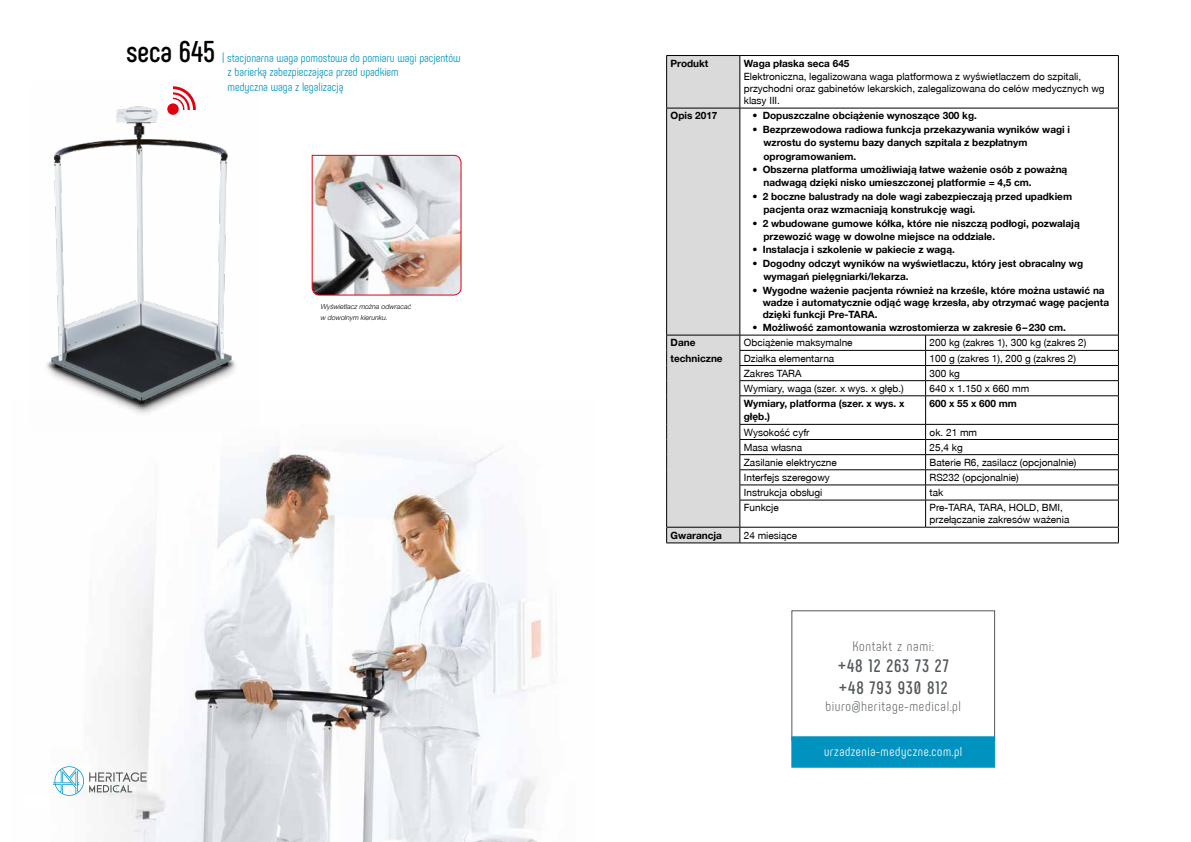
<style>
.page{position:relative;width:1191px;height:842px;background:#fff}
.page>*{position:absolute;margin:0;border:0;box-sizing:border-box;transform-origin:0 0}
.t1{font:700 30px "Phenomena";color:#000}
.t2{font:700 18px/21.6px "Phenomena";letter-spacing:.05em;color:#51575a}
.t3{font:300 14px "Phenomena";letter-spacing:.05em;color:#51575a}
.t4{font:13px "Phenomena";letter-spacing:.05em;color:#fff}
.t5{font:12px/14.4px "Phenomena";color:#0095bf}
.t6{font:700 10px/13.4px "secaglobal";color:#000}
.t7{font:10px/12px "secaglobal";color:#000}
.t8{font:italic 300 7px/11px "secaglobal";color:#000}
</style>
<div class="page">
<img style="left:103px;top:446px;width:439px;height:396px">
<img style="left:46px;top:106px;width:190px;height:308px">
<div style="left:167px;top:103px;width:12px;height:12px;background:#e3000f;border-radius:50%"></div>
<svg style="left:173px;top:86px;width:23px;height:23px"></svg>
<img style="left:312px;top:155px;width:149px;height:141px">
<svg style="left:666px;top:55px;width:453px;height:489px"></svg>
<div style="left:791px;top:610px;width:204px;height:131px;border:1px solid #51575a"></div>
<div style="left:791px;top:736px;width:204px;height:31px;background:#0093bf;border:1px solid #0095bf"></div>
<svg style="left:53px;top:766px;width:94px;height:30px"></svg>
<h1 class="t1" style="left:126px;top:33px;width:91px">seca 645</h1>
<p class="t5" style="left:228px;top:50px;width:235px;text-indent:-5px">| stacjonarna waga pomostowa do pomiaru wagi pacjentów z barierką zabezpieczająca przed upadkiem<br>medyczna waga z legalizacją</p>
<p class="t8" style="left:321px;top:301px;width:92px">Wyświetlacz można odwracać w dowolnym kierunku.</p>
<p class="t6" style="left:670px;top:57px;width:39px">Produkt</p>
<p class="t6" style="left:744px;top:57px;width:107px">Waga płaska seca 645</p>
<p class="t7" style="left:744px;top:71px;width:362px">Elektroniczna, legalizowana waga platformowa z wyświetlaczem do szpitali, przychodni oraz gabinetów lekarskich, zalegalizowana do celów medycznych wg klasy III.</p>
<p class="t6" style="left:670px;top:109px;width:48px">Opis 2017</p>
<p class="t6" style="left:752px;top:109px;width:226px">• Dopuszczalne obciążenie wynoszące 300 kg.</p>
<p class="t6" style="left:763px;top:122px;width:308px;text-indent:-11px">• Bezprzewodowa radiowa funkcja przekazywania wyników wagi i wzrostu do systemu bazy danych szpitala z bezpłatnym oprogramowaniem.</p>
<p class="t6" style="left:763px;top:163px;width:305px;text-indent:-11px">• Obszerna platforma umożliwiają łatwe ważenie osób z poważną nadwagą dzięki nisko umieszczonej platformie = 4,5 cm.</p>
<p class="t6" style="left:763px;top:190px;width:310px;text-indent:-11px">• 2 boczne balustrady na dole wagi zabezpieczają przed upadkiem pacjenta oraz wzmacniają konstrukcję wagi.</p>
<p class="t6" style="left:763px;top:216px;width:318px;text-indent:-11px">• 2 wbudowane gumowe kółka, które nie niszczą podłogi, pozwalają przewozić wagę w dowolne miejsce na oddziale.</p>
<p class="t6" style="left:752px;top:243px;width:204px">• Instalacja i szkolenie w pakiecie z wagą.</p>
<p class="t6" style="left:763px;top:257px;width:321px;text-indent:-11px">• Dogodny odczyt wyników na wyświetlaczu, który jest obracalny wg wymagań pielęgniarki/lekarza.</p>
<p class="t6" style="left:762px;top:284px;width:348px;line-height:12px;text-indent:-10px">• Wygodne ważenie pacjenta również na krześle, które można ustawić na wadze i automatycznie odjąć wagę krzesła, aby otrzymać wagę pacjenta dzięki funkcji Pre-TARA.</p>
<p class="t6" style="left:752px;top:321px;width:315px">• Możliwość zamontowania wzrostomierza w zakresie 6 – 230 cm.</p>
<p class="t6" style="left:670px;top:336px;width:26px">Dane</p>
<p class="t7" style="left:744px;top:337px;width:110px">Obciążenie maksymalne</p>
<p class="t7" style="left:929px;top:337px;width:158px">200 kg (zakres 1), 300 kg (zakres 2)</p>
<p class="t6" style="left:670px;top:351px;width:54px">techniczne</p>
<p class="t7" style="left:744px;top:352px;width:92px">Działka elementarna</p>
<p class="t7" style="left:929px;top:352px;width:148px">100 g (zakres 1), 200 g (zakres 2)</p>
<p class="t7" style="left:744px;top:367px;width:59px">Zakres TARA</p>
<p class="t7" style="left:929px;top:367px;width:32px">300 kg</p>
<p class="t7" style="left:744px;top:382px;width:161px">Wymiary, waga (szer. x wys. x głęb.)</p>
<p class="t7" style="left:929px;top:382px;width:101px">640 x 1.150 x 660 mm</p>
<p class="t6" style="left:744px;top:397px;width:162px">Wymiary, platforma (szer. x wys. x głęb.)</p>
<p class="t6" style="left:929px;top:397px;width:89px">600 x 55 x 600 mm</p>
<p class="t7" style="left:744px;top:426px;width:67px">Wysokość cyfr</p>
<p class="t7" style="left:929px;top:426px;width:49px">ok. 21 mm</p>
<p class="t7" style="left:744px;top:441px;width:60px">Masa własna</p>
<p class="t7" style="left:929px;top:441px;width:35px">25,4 kg</p>
<p class="t7" style="left:744px;top:456px;width:94px">Zasilanie elektryczne</p>
<p class="t7" style="left:929px;top:456px;width:148px">Baterie R6, zasilacz (opcjonalnie)</p>
<p class="t7" style="left:744px;top:471px;width:88px">Interfejs szeregowy</p>
<p class="t7" style="left:929px;top:471px;width:91px">RS232 (opcjonalnie)</p>
<p class="t7" style="left:744px;top:487px;width:80px">Instrukcja obsługi</p>
<p class="t7" style="left:929px;top:487px;width:15px">tak</p>
<p class="t7" style="left:744px;top:502px;width:37px">Funkcje</p>
<p class="t7" style="left:929px;top:502px;width:141px">Pre-TARA, TARA, HOLD, BMI, przełączanie zakresów ważenia</p>
<p class="t6" style="left:670px;top:529px;width:53px">Gwarancja</p>
<p class="t7" style="left:744px;top:529px;width:55px">24 miesiące</p>
<h3 class="t3" style="left:852px;top:638px;width:83px">Kontakt z nami:</h3>
<h2 class="t2" style="left:837px;top:655px;width:113px">+48 12 263 73 27 +48 793 930 812</h2>
<h3 class="t3" style="left:825px;top:698px;width:137px">biuro@heritage-medical.pl</h3>
<h3 class="t4" style="left:824px;top:744px;width:140px">urzadzenia-medyczne.com.pl</h3>
</div>
